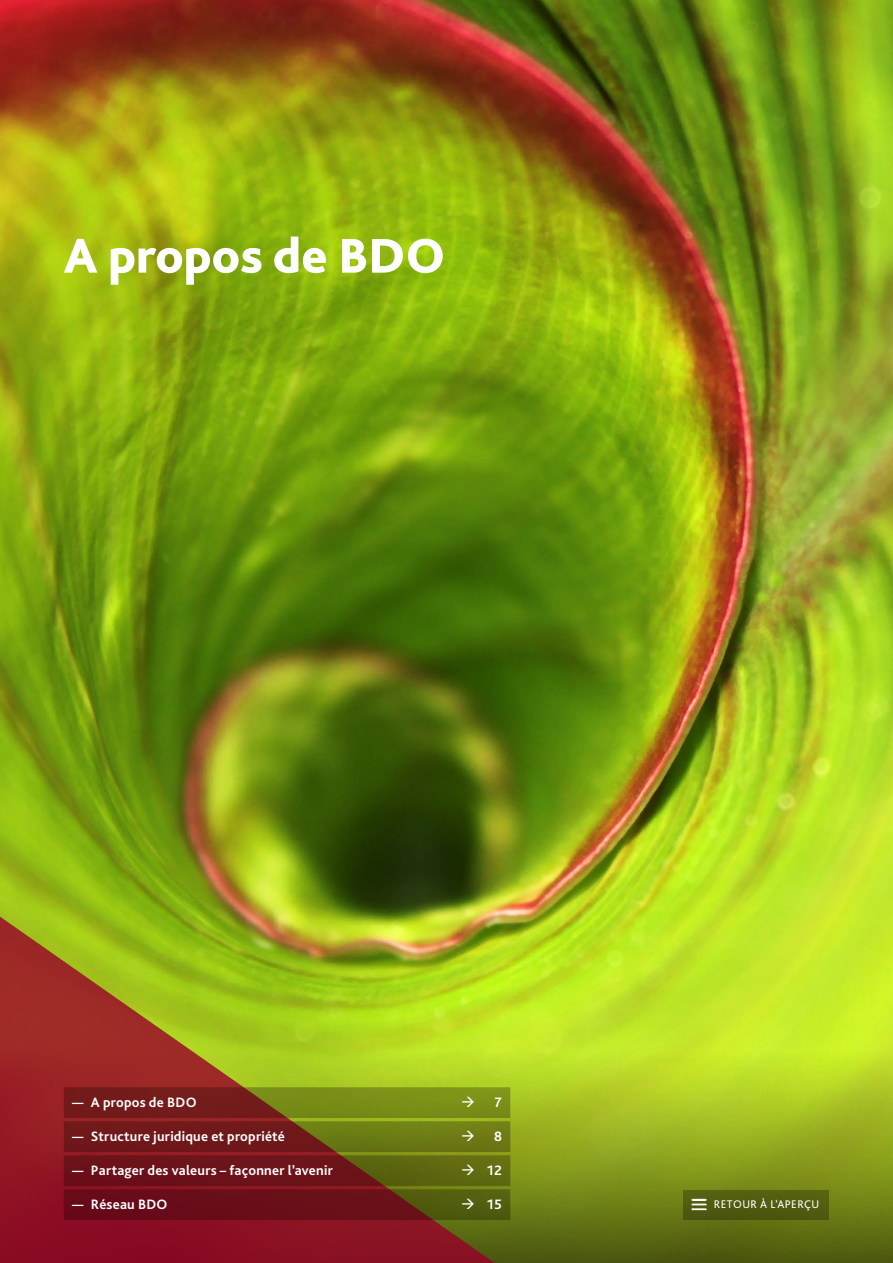
<style>
.page{position:relative;width:893px;height:1263px;background:#fff}
.page>*{position:absolute;margin:0;border:0;box-sizing:border-box;transform-origin:0 0}
.t1{font:800 51px "Bliss Pro";color:#fff}
.t2{font:700 14.25px "Bliss Pro";letter-spacing:.015em;color:#fff}
.t3{font:11.7px "Bliss Pro";letter-spacing:.04em;color:#fff}
</style>
<div class="page">
<img style="left:0;top:0;width:893px;height:1016px">
<svg style="left:495px;top:1016px;width:398px;height:247px;background:#95ad1f"></svg>
<svg style="left:0;top:917px;width:495px;height:346px;background:#9d7a21"></svg>
<svg style="left:64px;top:1087px;width:446px;height:31px;background:#765a18"></svg>
<svg style="left:64px;top:1121px;width:446px;height:31px;background:#6e4317"></svg>
<svg style="left:64px;top:1155px;width:446px;height:31px;background:#672e16"></svg>
<svg style="left:64px;top:1189px;width:446px;height:31px;background:#631e16"></svg>
<div style="left:683px;top:1190px;width:146px;height:29px;background:#525b0f"></div>
<img style="left:692px;top:1198px;width:14px;height:13px">
<h1 class="t1" style="left:64px;top:224px;width:383px">A propos de BDO</h1>
<p class="t2" style="left:72px;top:1094px;width:126px">— A propos de BDO</p>
<p class="t2" style="left:461px;top:1094px;width:42px">→ 7</p>
<p class="t2" style="left:72px;top:1128px;width:214px">— Structure juridique et propriété</p>
<p class="t2" style="left:461px;top:1128px;width:42px">→ 8</p>
<p class="t2" style="left:72px;top:1162px;width:262px">— Partager des valeurs – façonner l’avenir</p>
<p class="t2" style="left:461px;top:1162px;width:42px">→ 12</p>
<p class="t2" style="left:72px;top:1196px;width:97px">— Réseau BDO</p>
<p class="t2" style="left:461px;top:1196px;width:42px">→ 15</p>
<p class="t3" style="left:714px;top:1197px;width:107px">RETOUR À L’APERÇU</p>
</div>
